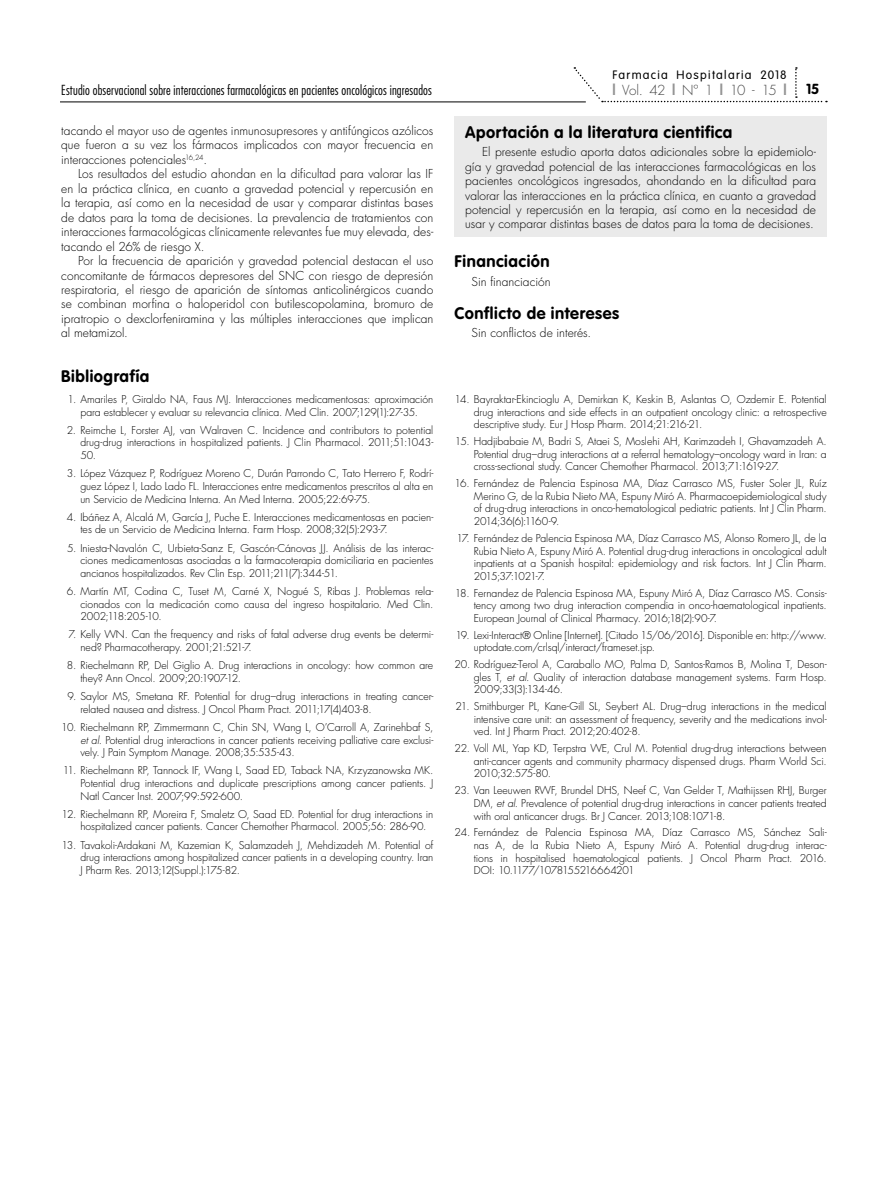
<style>
.page{position:relative;width:888px;height:1186px;background:#fff}
.page>*{position:absolute;margin:0;border:0;box-sizing:border-box;transform-origin:0 0}
.t1{font:700 16.5px "VAG Rounded Std";letter-spacing:.035em;color:#000}
.t2{font:700 14.4px "VAG Rounded Std";color:#000}
.t3{font:300 condensed 13.5px "Futura Std";letter-spacing:.01em;color:#000}
.t4{font:300 13.5px "Futura Std";letter-spacing:-.05em;color:#464646}
.t5{font:300 12px/14.4px "Futura Std";letter-spacing:.005em;color:#000;text-align:justify}
.t6{font:300 12px "VAG Rounded Std";letter-spacing:.105em;color:#000}
.t7{font:300 10.5px/12.6px "Futura Std";letter-spacing:-.005em;color:#000;text-align:justify}
.s1{font-weight:800;color:#949494}
.s2{font-style:italic}
</style>
<div class="page">
<svg style="left:574px;top:67px;width:253px;height:35px"></svg>
<hr style="left:60px;top:102px;width:526px;height:1px;background:#000">
<div style="left:455px;top:117px;width:372px;height:37px;background:#eaeaea"></div>
<div style="left:455px;top:147px;width:372px;height:90px;background:#eaeaea"></div>
<p class="t6" style="left:612px;top:68px;width:176px">Farmacia Hospitalaria 2018</p>
<p class="t3" style="left:61px;top:82px;width:372px">Estudio observacional sobre interacciones farmacológicas en pacientes oncológicos ingresados</p>
<p class="t4" style="left:612px;top:82px;width:176px"><span class="s1">l</span> Vol. 42 <span class="s1">l</span> Nº 1 <span class="s1">l</span> 10 - 15 <span class="s1">l</span></p>
<p class="t5" style="left:61px;top:124px;width:374px">tacando el mayor uso de agentes inmunosupresores y antifúngicos azólicos que fueron a su vez los fármacos implicados con mayor frecuencia en interacciones potenciales<sup>16,24</sup>.</p>
<p class="t5" style="left:61px;top:167px;width:374px;text-indent:17px">Los resultados del estudio ahondan en la dificultad para valorar las IF en la práctica clínica, en cuanto a gravedad potencial y repercusión en la terapia, así como en la necesidad de usar y comparar distintas bases de datos para la toma de decisiones. La prevalencia de tratamientos con interacciones farmacológicas clínicamente relevantes fue muy elevada, des&shy;tacando el 26% de riesgo X.</p>
<p class="t5" style="left:61px;top:254px;width:374px;text-indent:17px">Por la frecuencia de aparición y gravedad potencial destacan el uso concomitante de fármacos depresores del SNC con riesgo de depresión respiratoria, el riesgo de aparición de síntomas anticolinérgicos cuando se combinan morfina o haloperidol con butilescopolamina, bromuro de ipratropio o dexclorfeniramina y las múltiples interacciones que implican al metamizol.</p>
<h2 class="t2" style="left:806px;top:81px;width:15px">15</h2>
<h1 class="t1" style="left:465px;top:122px;width:269px">Aportación a la literatura cientifica</h1>
<p class="t5" style="left:465px;top:145px;width:352px;text-indent:17px">El presente estudio aporta datos adicionales sobre la epidemiolo&shy;gía y gravedad potencial de las interacciones farmacológicas en los pacientes oncológicos ingresados, ahondando en la dificultad para valorar las interacciones en la práctica clínica, en cuanto a gravedad potencial y repercusión en la terapia, así como en la necesidad de usar y comparar distintas bases de datos para la toma de decisiones.</p>
<h1 class="t1" style="left:455px;top:252px;width:97px">Financiación</h1>
<p class="t5" style="left:472px;top:275px;width:80px">Sin financiación</p>
<h1 class="t1" style="left:455px;top:303px;width:166px">Conflicto de intereses</h1>
<p class="t5" style="left:472px;top:326px;width:121px">Sin conflictos de interés.</p>
<h1 class="t1" style="left:61px;top:366px;width:90px">Bibliografía</h1>
<p class="t7" style="left:68px;top:393px;width:367px;text-align:center">1. Amariles P, Giraldo NA, Faus MJ. Interacciones medicamentosas: aproximación para establecer y evaluar su relevancia clínica. Med Clin. 2007;129(1):27-35.</p>
<p class="t7" style="left:80px;top:424px;width:354px;text-indent:-14px">2. Reimche L, Forster AJ, van Walraven C. Incidence and contributors to potential drug-drug interactions in hospitalized patients. J Clin Pharmacol. 2011;51:1043- 50.</p>
<p class="t7" style="left:80px;top:467px;width:354px;text-indent:-13px">3. López Vázquez P, Rodríguez Moreno C, Durán Parrondo C, Tato Herrero F, Rodrí&shy;guez López I, Lado Lado FL. Interacciones entre medicamentos prescritos al alta en un Servicio de Medicina Interna. An Med Interna. 2005;22:69-75.</p>
<p class="t7" style="left:80px;top:511px;width:354px;text-indent:-14px">4. Ibáñez A, Alcalá M, García J, Puche E. Interacciones medicamentosas en pacien&shy;tes de un Servicio de Medicina Interna. Farm Hosp. 2008;32(5):293-7.</p>
<p class="t7" style="left:80px;top:542px;width:354px;text-indent:-13px">5. Iniesta-Navalón C, Urbieta-Sanz E, Gascón-Cánovas JJ. Análisis de las interac&shy;ciones medicamentosas asociadas a la farmacoterapia domiciliaria en pacientes ancianos hospitalizados. Rev Clin Esp. 2011;211(7):344-51.</p>
<p class="t7" style="left:80px;top:585px;width:354px;text-indent:-14px">6. Martín MT, Codina C, Tuset M, Carné X, Nogué S, Ribas J. Problemas rela&shy;cionados con la medicación como causa del ingreso hospitalario. Med Clin.<br>2002;118:205-10.</p>
<p class="t7" style="left:80px;top:628px;width:354px;text-indent:-12px">7. Kelly WN. Can the frequency and risks of fatal adverse drug events be determi&shy;ned? Pharmacotherapy. 2001;21:521-7.</p>
<p class="t7" style="left:80px;top:659px;width:354px;text-indent:-13px">8. Riechelmann RP, Del Giglio A. Drug interactions in oncology: how common are they? Ann Oncol. 2009;20:1907-12.</p>
<p class="t7" style="left:80px;top:690px;width:354px;text-indent:-13px">9. Saylor MS, Smetana RF. Potential for drug–drug interactions in treating cancer&shy;related nausea and distress. J Oncol Pharm Pract. 2011;17(4)403-8.</p>
<p class="t7" style="left:80px;top:721px;width:354px;text-indent:-19px">10. Riechelmann RP, Zimmermann C, Chin SN, Wang L, O’Carroll A, Zarinehbaf S, <span class="s2">et al.</span> Potential drug interactions in cancer patients receiving palliative care exclusi&shy;vely. J Pain Symptom Manage. 2008;35:535-43.</p>
<p class="t7" style="left:80px;top:764px;width:354px;text-indent:-18px">11. Riechelmann RP, Tannock IF, Wang L, Saad ED, Taback NA, Krzyzanowska MK.<br>Potential drug interactions and duplicate prescriptions among cancer patients. J Natl Cancer Inst. 2007;99:592-600.</p>
<p class="t7" style="left:80px;top:808px;width:354px;text-indent:-19px">12. Riechelmann RP, Moreira F, Smaletz O, Saad ED. Potential for drug interactions in hospitalized cancer patients. Cancer Chemother Pharmacol. 2005;56: 286-90.</p>
<p class="t7" style="left:80px;top:838px;width:354px;text-indent:-19px">13. Tavakoli-Ardakani M, Kazemian K, Salamzadeh J, Mehdizadeh M. Potential of drug interactions among hospitalized cancer patients in a developing country. Iran J Pharm Res. 2013;12(Suppl.):175-82.</p>
<p class="t7" style="left:474px;top:393px;width:354px;text-indent:-19px">14. Bayraktar-Ekincioglu A, Demirkan K, Keskin B, Aslantas O, Ozdemir E. Potential drug interactions and side effects in an outpatient oncology clinic: a retrospective descriptive study. Eur J Hosp Pharm. 2014;21:216-21.</p>
<p class="t7" style="left:474px;top:435px;width:354px;text-indent:-19px">15. Hadjibabaie M, Badri S, Ataei S, Moslehi AH, Karimzadeh I, Ghavamzadeh A.<br>Potential drug–drug interactions at a referral hematology–oncology ward in Iran: a cross-sectional study. Cancer Chemother Pharmacol. 2013;71:1619-27.</p>
<p class="t7" style="left:474px;top:477px;width:354px;text-indent:-19px">16. Fernández de Palencia Espinosa MA, Díaz Carrasco MS, Fuster Soler JL, Ruíz Merino G, de la Rubia Nieto MA, Espuny Miró A. Pharmacoepidemiological study of drug-drug interactions in onco-hematological pediatric patients. Int J Clin Pharm.<br>2014;36(6):1160-9.</p>
<p class="t7" style="left:474px;top:532px;width:354px;text-indent:-17px">17. Fernández de Palencia Espinosa MA, Díaz Carrasco MS, Alonso Romero JL, de la Rubia Nieto A, Espuny Miró A. Potential drug-drug interactions in oncological adult inpatients at a Spanish hospital: epidemiology and risk factors. Int J Clin Pharm.<br>2015;37:1021-7.</p>
<p class="t7" style="left:474px;top:587px;width:354px;text-indent:-19px">18. Fernandez de Palencia Espinosa MA, Espuny Miró A, Díaz Carrasco MS. Consis&shy;tency among two drug interaction compendia in onco-haematological inpatients.<br>European Journal of Clinical Pharmacy. 2016;18(2):90-7.</p>
<p class="t7" style="left:474px;top:629px;width:354px;text-indent:-18px">19. Lexi-Interact® Online [Internet]. [Citado 15/06/2016]. Disponible en: http://www. uptodate.com/crlsql/interact/frameset.jsp.</p>
<p class="t7" style="left:474px;top:658px;width:354px;text-indent:-19px">20. Rodríguez-Terol A, Caraballo MO, Palma D, Santos-Ramos B, Molina T, Deson&shy;gles T, <span class="s2">et al.</span> Quality of interaction database management systems. Farm Hosp.<br>2009;33(3):134-46.</p>
<p class="t7" style="left:474px;top:700px;width:354px;text-indent:-18px">21. Smithburger PL, Kane-Gill SL, Seybert AL. Drug–drug interactions in the medical intensive care unit: an assessment of frequency, severity and the medications invol&shy;ved. Int J Pharm Pract. 2012;20:402-8.</p>
<p class="t7" style="left:474px;top:742px;width:354px;text-indent:-19px">22. Voll ML, Yap KD, Terpstra WE, Crul M. Potential drug-drug interactions between anti-cancer agents and community pharmacy dispensed drugs. Pharm World Sci.<br>2010;32:575-80.</p>
<p class="t7" style="left:474px;top:784px;width:354px;text-indent:-19px">23. Van Leeuwen RWF, Brundel DHS, Neef C, Van Gelder T, Mathijssen RHJ, Burger DM, <span class="s2">et al.</span> Prevalence of potential drug-drug interactions in cancer patients treated with oral anticancer drugs. Br J Cancer. 2013;108:1071-8.</p>
<p class="t7" style="left:474px;top:826px;width:354px;text-indent:-19px">24. Fernández de Palencia Espinosa MA, Díaz Carrasco MS, Sánchez Sali&shy;nas A, de la Rubia Nieto A, Espuny Miró A. Potential drug-drug interac&shy;tions in hospitalised haematological patients. J Oncol Pharm Pract. 2016.<br>DOI: 10.1177/1078155216664201</p>
</div>
